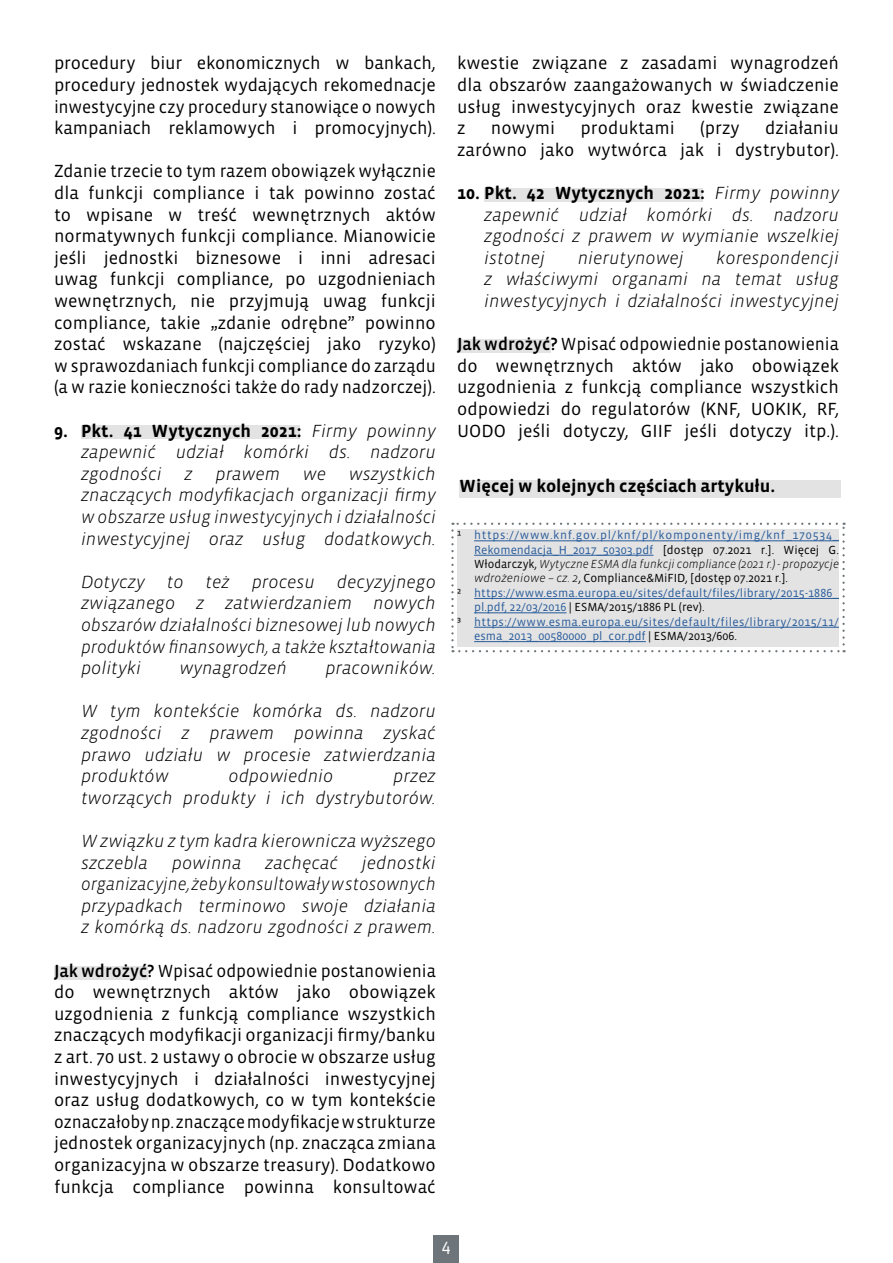
<style>
.page{position:relative;width:893px;height:1263px;background:#fff}
.page>*{position:absolute;margin:0;border:0;box-sizing:border-box;transform-origin:0 0}
.t1{font:italic 300 18px/21.6px "Vista Sans OTCE";color:#000;text-align:justify}
.t2{font:18px/21.6px "Vista Sans OTCE";color:#000;text-align:justify}
.t3{font:18px/21.6px "Vista Sans OTCE";color:#000;text-align:justify;scale:.96 1}
.t4{font:700 18px "Vista Sans OTCE";color:#000}
.t5{font:18px "Vista Sans OTCE";color:#fff}
.t6{font:12px "Vista Sans OTCE";letter-spacing:.01em;color:#275b9b}
.t7{font:12px "Vista Sans OTCE";color:#000}
.t8{font:12px "Vista Sans OTCE";letter-spacing:.03em;color:#275b9b}
.t9{font:italic 300 12px "Vista Sans OTCE";color:#000}
.t10{font:12px "Vista Sans OTCE";letter-spacing:.06em;color:#275b9b}
.s1{font-weight:700;font-style:normal}
.s2{font-weight:500}
.s3{color:#000}
.s4{font-weight:400;font-style:normal}
.s5{font-weight:300;font-style:italic}
.s6{color:#275b9b}
</style>
<div class="page">
<div style="left:81px;top:426px;width:218px;height:13px;background:#e3e3e3"></div>
<div style="left:484px;top:188px;width:219px;height:14px;background:#e3e3e3"></div>
<div style="left:54px;top:966px;width:94px;height:13px;background:#e3e3e3"></div>
<div style="left:457px;top:339px;width:94px;height:14px;background:#e3e3e3"></div>
<svg style="left:451px;top:523px;width:394px;height:129px;background:#dee0e2"></svg>
<div style="left:459px;top:480px;width:382px;height:17px;background:#e3e3e3"></div>
<div style="left:434px;top:1235px;width:25px;height:28px;background:#6d757a"></div>
<p class="t2" style="left:54px;top:52px;width:383px">procedury biur ekonomicznych w bankach, procedury jednostek wydających rekomednacje inwestycyjne czy procedury stanowiące o nowych kampaniach reklamowych i promocyjnych).</p>
<p class="t2" style="left:54px;top:160px;width:383px">Zdanie trzecie to tym razem obowiązek wyłącznie dla funkcji compliance i tak powinno zostać to wpisane w treść wewnętrznych aktów normatywnych funkcji compliance. Mianowicie jeśli jednostki biznesowe i inni adresaci uwag funkcji compliance, po uzgodnieniach wewnętrznych, nie przyjmują uwag funkcji compliance, takie „zdanie odrębne” powinno zostać wskazane (najczęściej jako ryzyko) w sprawozdaniach funkcji compliance do zarządu (a w razie konieczności także do rady nadzorczej).</p>
<p class="t1" style="left:81px;top:419px;width:356px;text-indent:-27px"><span class="s1">9. Pkt. 41 Wytycznych 2021:</span> Firmy powinny zapewnić udział komórki ds. nadzoru zgodności</p>
<p class="t1" style="left:81px;top:463px;width:356px;text-indent:268px">wszystkich znaczących modyfikacjach organizacji firmy w obszarze usług inwestycyjnych i działalności inwestycyjnej oraz usług dodatkowych.</p>
<p class="t1" style="left:81px;top:571px;width:356px">Dotyczy to też procesu decyzyjnego związanego z zatwierdzaniem nowych obszarów działalności biznesowej lub nowych produktów finansowych, a także kształtowania polityki</p>
<p class="t1" style="left:184px;top:463px;width:10px">z</p>
<p class="t1" style="left:215px;top:463px;width:66px">prawem</p>
<p class="t1" style="left:303px;top:463px;width:25px">we</p>
<p class="t1" style="left:179px;top:657px;width:109px">wynagrodzeń</p>
<p class="t1" style="left:325px;top:657px;width:112px">pracowników.</p>
<p class="t1" style="left:81px;top:700px;width:356px">W tym kontekście komórka ds. nadzoru zgodności z prawem powinna zyskać prawo udziału w procesie zatwierdzania produktów</p>
<p class="t1" style="left:229px;top:765px;width:106px">odpowiednio</p>
<p class="t1" style="left:81px;top:765px;width:356px;text-align:right">przez<br>tworzących produkty i ich dystrybutorów.</p>
<p class="t1" style="left:81px;top:830px;width:356px">W związku z tym kadra kierownicza wyższego szczebla</p>
<p class="t1" style="left:81px;top:851px;width:356px;text-indent:281px">jednostki organizacyjne, żeby konsultowały w stosownych przypadkach terminowo swoje działania z komórką ds. nadzoru zgodności z prawem.</p>
<p class="t3" style="left:54px;top:959px;width:399px"><span class="s2">Jak wdrożyć?</span> Wpisać odpowiednie postanowienia do wewnętrznych aktów jako obowiązek uzgodnienia z funkcją compliance wszystkich znaczących modyfikacji organizacji firmy/banku z art. 70 ust. 2 ustawy o obrocie w obszarze usług inwestycyjnych i działalności inwestycyjnej oraz usług dodatkowych, co w tym kontekście oznaczałoby np. znaczące modyfikacje w strukturze jednostek organizacyjnych (np. znacząca zmiana organizacyjna w obszarze treasury). Dodatkowo funkcja compliance powinna konsultować</p>
<p class="t1" style="left:172px;top:851px;width:71px">powinna</p>
<p class="t1" style="left:265px;top:851px;width:74px">zachęcać</p>
<p class="t2" style="left:457px;top:52px;width:383px">kwestie związane z zasadami wynagrodzeń dla obszarów zaangażowanych w świadczenie usług inwestycyjnych oraz kwestie związane z</p>
<p class="t2" style="left:457px;top:117px;width:383px;text-align:right">działaniu<br>zarówno jako wytwórca jak i dystrybutor).</p>
<p class="t1" style="left:484px;top:182px;width:356px;text-indent:-27px"><span class="s1">10. Pkt. 42 Wytycznych 2021:</span> Firmy powinny zapewnić udział komórki ds. nadzoru zgodności z prawem w wymianie wszelkiej istotnej</p>
<p class="t2" style="left:491px;top:117px;width:66px">nowymi</p>
<p class="t2" style="left:581px;top:117px;width:96px">produktami</p>
<p class="t2" style="left:700px;top:117px;width:41px">(przy</p>
<p class="t1" style="left:484px;top:247px;width:356px;text-indent:232px">korespondencji z właściwymi organami na temat usług inwestycyjnych i działalności inwestycyjnej</p>
<p class="t3" style="left:457px;top:333px;width:399px"><span class="s2">Jak wdrożyć?</span> Wpisać odpowiednie postanowienia do wewnętrznych aktów jako obowiązek uzgodnienia z funkcją compliance wszystkich odpowiedzi do regulatorów (KNF, UOKIK, RF, UODO jeśli dotyczy, GIIF jeśli dotyczy itp.).</p>
<p class="t1" style="left:578px;top:247px;width:107px">nierutynowej</p>
<p class="t4" style="left:459px;top:476px;width:318px">Więcej w kolejnych częściach artykułu.</p>
<p class="t10" style="left:457px;top:528px;width:383px"><span class="s3">1</span> https://www.knf.gov.pl/knf/pl/komponenty/img/knf_170534_</p>
<p class="t6" style="left:474px;top:543px;width:366px">Rekomendacja_H_2017_50303.pdf <span class="s3">[dostęp 07.2021 r.]. Więcej G.</span></p>
<p class="t9" style="left:474px;top:557px;width:366px"><span class="s4">Włodarczyk,</span> Wytyczne ESMA dla funkcji compliance (2021 r.) - propozycje</p>
<p class="t7" style="left:474px;top:571px;width:315px"><span class="s5">wdrożeniowe – cz. 2</span>, Compliance&amp;MiFID, [dostęp 07.2021 r.].</p>
<p class="t6" style="left:457px;top:586px;width:383px"><span class="s3">2</span> https://www.esma.europa.eu/sites/default/files/library/2015-1886_</p>
<p class="t7" style="left:474px;top:600px;width:232px"><span class="s6">pl.pdf, 22/03/2016</span> | ESMA/2015/1886 PL (rev).</p>
<p class="t8" style="left:457px;top:615px;width:383px"><span class="s3">3</span> https://www.esma.europa.eu/sites/default/files/library/2015/11/</p>
<p class="t6" style="left:474px;top:629px;width:264px">esma_2013_00580000_pl_cor.pdf <span class="s3">| ESMA/2013/606.</span></p>
<p class="t5" style="left:442px;top:1238px;width:10px">4</p>
</div>
